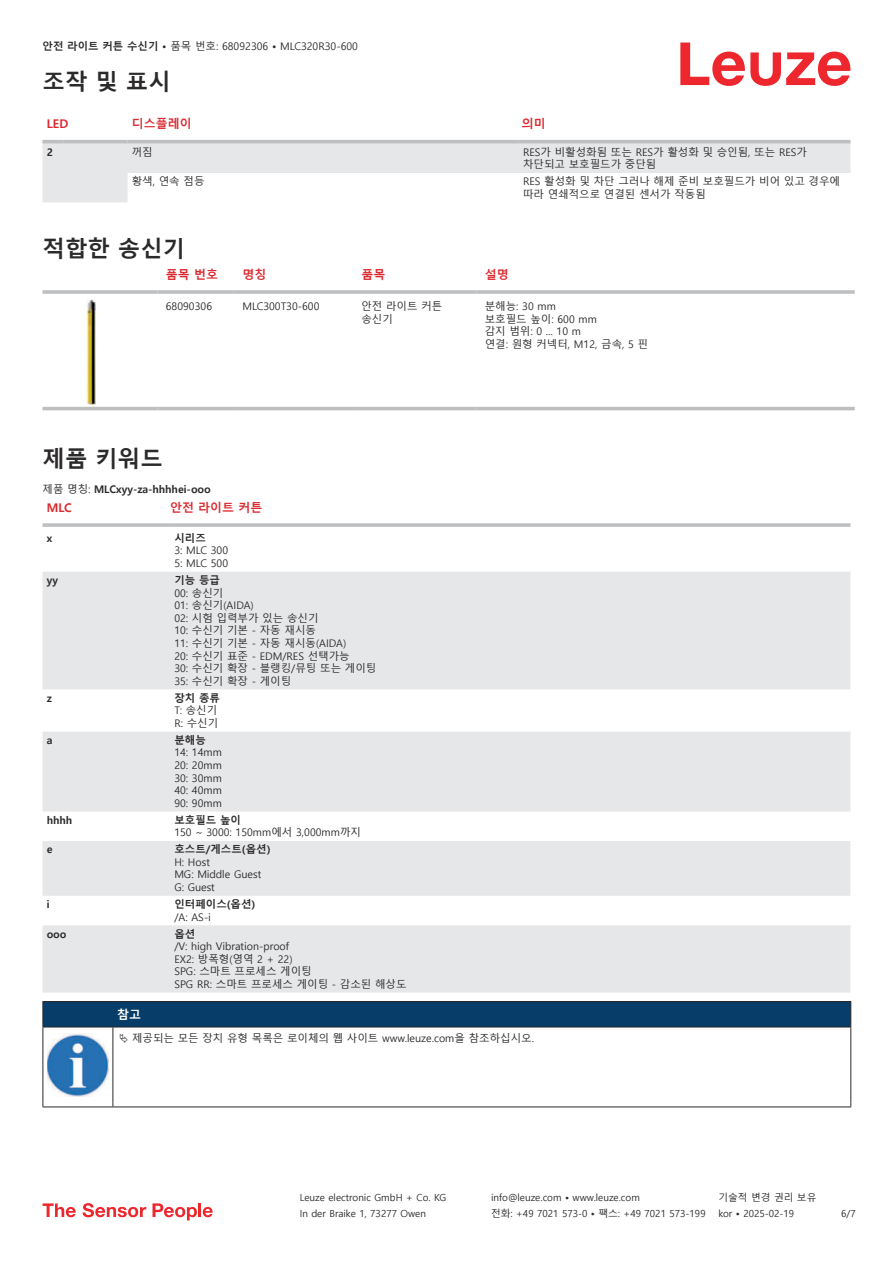
<style>
.page{position:relative;width:893px;height:1263px;background:#fff}
.page>*{position:absolute;margin:0;border:0;box-sizing:border-box;transform-origin:0 0}
.t1{font:700 22.5px "Malgun Gothic";color:#2b292a}
.t2{font:700 12px "Malgun Gothic";color:#db2a30}
.t3{font:700 12px "Malgun Gothic";color:#fff}
.t4{font:10.5px/12.6px "Malgun Gothic";color:#2b292a}
.t5{font:700 10.5px "Malgun Gothic";color:#2b292a}
.t6{font:9.75px "Malgun Gothic";color:#2b292a}
.s1{font-weight:700}
.s2{font-weight:400}
</style>
<div class="page">
<svg style="left:680px;top:43px;width:170px;height:43px"></svg>
<svg style="left:43px;top:143px;width:807px;height:59px;fill:#e6e7e9"></svg>
<hr style="left:43px;top:140px;width:21px;height:3px;background:#bdbfc1">
<hr style="left:64px;top:140px;width:64px;height:3px;background:#bdbfc1">
<hr style="left:128px;top:140px;width:391px;height:3px;background:#bdbfc1">
<hr style="left:519px;top:140px;width:331px;height:3px;background:#bdbfc1">
<svg style="left:43px;top:311px;width:812px;height:100px"></svg>
<hr style="left:43px;top:290px;width:114px;height:4px;background:#bdbfc1">
<hr style="left:157px;top:290px;width:77px;height:4px;background:#c9cbcc">
<hr style="left:234px;top:290px;width:119px;height:4px;background:#c4c6c7">
<hr style="left:353px;top:290px;width:123px;height:4px;background:#bdbfc1">
<hr style="left:476px;top:290px;width:379px;height:4px;background:#c9cbcc">
<hr style="left:43px;top:407px;width:114px;height:3px;background:#bdbfc1">
<hr style="left:157px;top:407px;width:77px;height:3px;background:#bdbfc1">
<hr style="left:234px;top:407px;width:119px;height:3px;background:#bdbfc1">
<hr style="left:353px;top:407px;width:123px;height:3px;background:#bdbfc1">
<hr style="left:476px;top:407px;width:379px;height:3px;background:#bdbfc1">
<img style="left:87px;top:299px;width:9px;height:105px">
<svg style="left:43px;top:572px;width:807px;height:421px;fill:#e6e7e9"></svg>
<svg style="left:43px;top:523px;width:127px;height:4px"></svg>
<svg style="left:170px;top:523px;width:680px;height:4px;background:#c3c5c7"></svg>
<svg style="left:43px;top:1203px;width:33px;height:14px"></svg>
<svg style="left:83px;top:1203px;width:63px;height:14px"></svg>
<svg style="left:153px;top:1203px;width:44px;height:17px"></svg>
<hr style="left:198px;top:1203px;width:3px;height:14px;background:#ed272d">
<svg style="left:203px;top:1207px;width:10px;height:10px"></svg>
<hr style="left:43px;top:1027px;width:70px;height:1px;background:#2b292a">
<svg style="left:43px;top:1001px;width:808px;height:26px;background:#083b65"></svg>
<hr style="left:113px;top:1027px;width:738px;height:1px;background:#2b292a">
<hr style="left:43px;top:1027px;width:1px;height:75px;background:#2b292a">
<hr style="left:113px;top:1027px;width:1px;height:75px;background:#2b292a">
<hr style="left:850px;top:1027px;width:1px;height:75px;background:#2b292a">
<hr style="left:43px;top:1106px;width:70px;height:1px;background:#2b292a">
<hr style="left:113px;top:1106px;width:738px;height:1px;background:#2b292a">
<img style="left:47px;top:1033px;width:61px;height:63px">
<p class="t4" style="left:43px;top:40px;width:317px"><span class="s1">안전 라이트 커튼 수신기 •</span> 품목 번호: 68092306 <span class="s1">•</span> MLC320R30-600</p>
<h1 class="t1" style="left:43px;top:69px;width:130px">조작 및 표시</h1>
<p class="t2" style="left:47px;top:117px;width:23px">LED</p>
<p class="t2" style="left:132px;top:116px;width:61px">디스플레이</p>
<p class="t2" style="left:522px;top:116px;width:25px">의미</p>
<p class="t5" style="left:47px;top:146px;width:8px">2</p>
<p class="t4" style="left:132px;top:146px;width:22px">꺼짐</p>
<p class="t4" style="left:523px;top:146px;width:285px">RES가 비활성화됨 또는 RES가 활성화 및 승인됨, 또는 RES가 차단되고 보호필드가 중단됨</p>
<p class="t4" style="left:132px;top:175px;width:74px">황색, 연속 점등</p>
<p class="t4" style="left:523px;top:175px;width:318px">RES 활성화 및 차단 그러나 해제 준비 보호필드가 비어 있고 경우에 따라 연쇄적으로 연결된 센서가 작동됨</p>
<h1 class="t1" style="left:43px;top:235px;width:144px">적합한 송신기</h1>
<p class="t2" style="left:166px;top:268px;width:54px">품목 번호</p>
<p class="t2" style="left:242px;top:268px;width:25px">명칭</p>
<p class="t2" style="left:361px;top:268px;width:25px">품목</p>
<p class="t2" style="left:485px;top:268px;width:25px">설명</p>
<p class="t4" style="left:166px;top:300px;width:48px">68090306</p>
<p class="t4" style="left:242px;top:300px;width:79px">MLC300T30-600</p>
<p class="t4" style="left:361px;top:300px;width:82px">안전 라이트 커튼 송신기</p>
<p class="t4" style="left:485px;top:300px;width:165px">분해능: 30 mm<br>보호필드 높이: 600 mm<br>감지 범위: 0 ... 10 m<br>연결: 원형 커넥터, M12, 금속, 5 핀</p>
<h1 class="t1" style="left:43px;top:446px;width:122px">제품 키워드</h1>
<p class="t5" style="left:43px;top:483px;width:170px"><span class="s2">제품 명칭:</span> MLCxyy-za-hhhhei-ooo</p>
<p class="t2" style="left:47px;top:501px;width:27px">MLC</p>
<p class="t2" style="left:170px;top:501px;width:94px">안전 라이트 커튼</p>
<p class="t5" style="left:47px;top:532px;width:7px">x</p>
<p class="t5" style="left:174px;top:532px;width:33px">시리즈</p>
<p class="t4" style="left:174px;top:544px;width:55px">3: MLC 300<br>5: MLC 500</p>
<p class="t5" style="left:47px;top:574px;width:13px">yy</p>
<p class="t5" style="left:174px;top:574px;width:47px">기능 등급</p>
<p class="t4" style="left:174px;top:587px;width:204px">00: 송신기<br>01: 송신기(AIDA)<br>02: 시험 입력부가 있는 송신기<br>10: 수신기 기본 - 자동 재시동<br>11: 수신기 기본 - 자동 재시동(AIDA)<br>20: 수신기 표준 - EDM/RES 선택가능<br>30: 수신기 확장 - 블랭킹/뮤팅 또는 게이팅<br>35: 수신기 확장 - 게이팅</p>
<p class="t5" style="left:47px;top:692px;width:7px">z</p>
<p class="t5" style="left:174px;top:692px;width:47px">장치 종류</p>
<p class="t4" style="left:174px;top:704px;width:45px">T: 송신기<br>R: 수신기</p>
<p class="t5" style="left:47px;top:734px;width:7px">a</p>
<p class="t5" style="left:174px;top:734px;width:33px">분해능</p>
<p class="t4" style="left:174px;top:746px;width:49px;text-align:justify">14: 14mm 20: 20mm 30: 30mm 40: 40mm 90: 90mm</p>
<p class="t5" style="left:47px;top:814px;width:27px">hhhh</p>
<p class="t5" style="left:174px;top:814px;width:68px">보호필드 높이</p>
<p class="t4" style="left:174px;top:826px;width:188px">150 ~ 3000: 150mm에서 3,000mm까지</p>
<p class="t5" style="left:47px;top:843px;width:7px">e</p>
<p class="t5" style="left:174px;top:843px;width:98px">호스트/게스트(옵션)</p>
<p class="t4" style="left:174px;top:856px;width:88px">H: Host<br>MG: Middle Guest<br>G: Guest</p>
<p class="t5" style="left:47px;top:898px;width:4px">i</p>
<p class="t5" style="left:174px;top:898px;width:83px">인터페이스(옵션)</p>
<p class="t4" style="left:174px;top:911px;width:38px">/A: AS-i</p>
<p class="t5" style="left:47px;top:928px;width:21px">ooo</p>
<p class="t5" style="left:174px;top:927px;width:22px">옵션</p>
<p class="t4" style="left:174px;top:940px;width:234px">/V: high Vibration-proof<br>EX2: 방폭형(영역 2 + 22)<br>SPG: 스마트 프로세스 게이팅<br>SPG RR: 스마트 프로세스 게이팅 - 감소된 해상도</p>
<p class="t3" style="left:117px;top:1008px;width:25px">참고</p>
<p class="t4" style="left:132px;top:1032px;width:403px">제공되는 모든 장치 유형 목록은 로이체의 웹 사이트 www.leuze.com을 참조하십시오.</p>
<p class="t6" style="left:300px;top:1192px;width:148px">Leuze electronic GmbH + Co. KG</p>
<p class="t6" style="left:491px;top:1192px;width:150px">info@leuze.com • www.leuze.com</p>
<p class="t6" style="left:718px;top:1192px;width:100px">기술적 변경 권리 보유</p>
<p class="t6" style="left:300px;top:1208px;width:128px">In der Braike 1, 73277 Owen</p>
<p class="t6" style="left:491px;top:1208px;width:216px">전화: +49 7021 573-0 • 팩스: +49 7021 573-199</p>
<p class="t6" style="left:718px;top:1208px;width:77px">kor • 2025-02-19</p>
<p class="t6" style="left:841px;top:1208px;width:16px">6/7</p>
</div>
